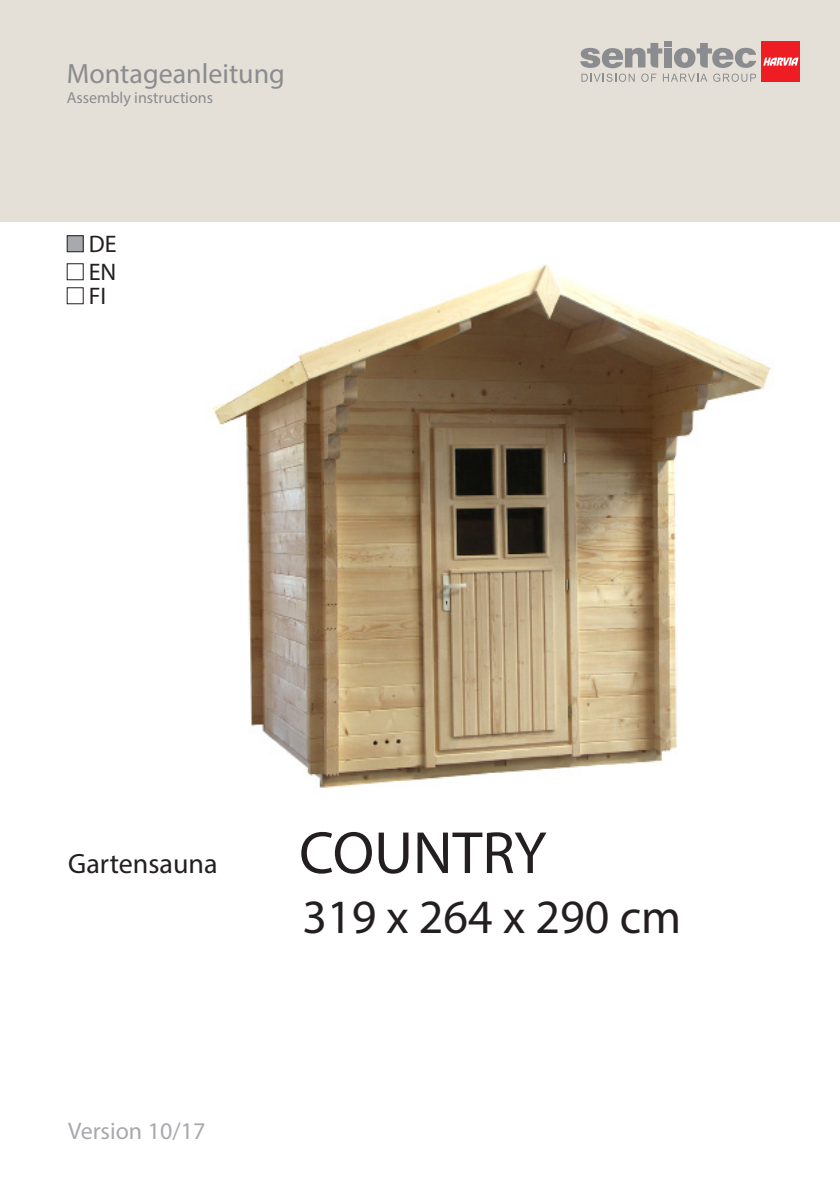
<style>
.page{position:relative;width:840px;height:1191px;background:#fff}
.page>*{position:absolute;margin:0;border:0;box-sizing:border-box;transform-origin:0 0}
.t1{font:60px "Myriad Pro";color:#231f20}
.t2{font:48px "Myriad Pro";color:#231f20}
.t3{font:28px "Myriad Pro";color:#8a8c8f}
.t4{font:28px "Myriad Pro";color:#231f20}
.t5{font:24px "Myriad Pro";color:#a8a9ad}
.t6{font:24px "Myriad Pro";color:#231f20}
.t7{font:16px "Myriad Pro";color:#8a8c8f}
</style>
<div class="page">
<img style="left:212px;top:264px;width:559px;height:524px">
<div style="left:0;top:0;width:839px;height:221px;background:#e5e0d7"></div>
<div style="left:67px;top:236px;width:16px;height:16px;background:#a8a9ad"></div>
<div style="left:67px;top:235px;width:17px;height:17px;border:1px solid #231f20"></div>
<div style="left:67px;top:263px;width:17px;height:17px;border:1px solid #231f20"></div>
<div style="left:67px;top:287px;width:17px;height:17px;border:1px solid #231f20"></div>
<svg style="left:580px;top:41px;width:175px;height:41px"></svg>
<div style="left:761px;top:41px;width:38px;height:41px;background:#ee1d23"></div>
<svg style="left:763px;top:58px;width:35px;height:8px"></svg>
<p class="t3" style="left:67px;top:57px;width:220px">Montageanleitung</p>
<p class="t7" style="left:67px;top:88px;width:148px">Assembly instructions</p>
<p class="t6" style="left:89px;top:229px;width:29px">DE</p>
<p class="t6" style="left:89px;top:257px;width:29px">EN</p>
<p class="t6" style="left:89px;top:281px;width:19px">FI</p>
<p class="t4" style="left:68px;top:846px;width:151px">Gartensauna</p>
<p class="t5" style="left:68px;top:1116px;width:139px">Version 10/17</p>
<p class="t1" style="left:299px;top:816px;width:249px">COUNTRY</p>
<p class="t2" style="left:302px;top:887px;width:380px">319 x 264 x 290 cm</p>
</div>
